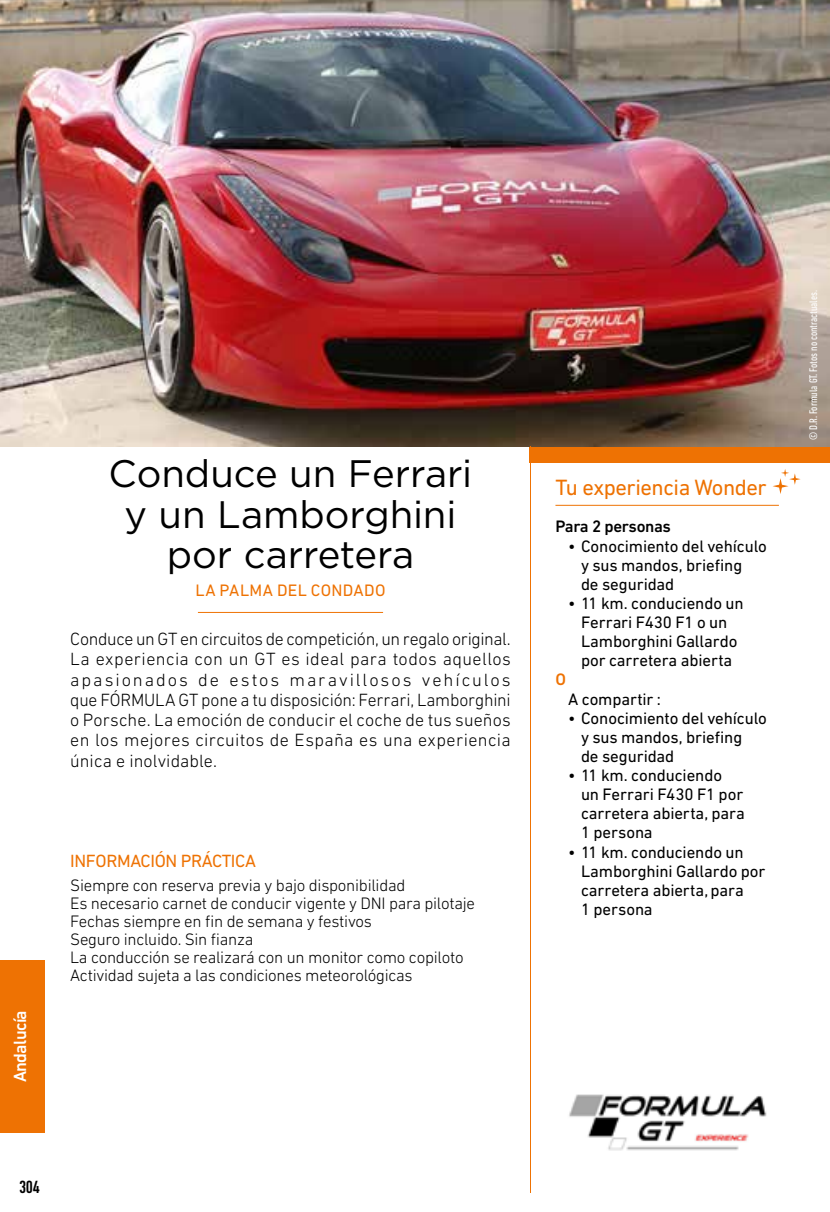
<style>
.page{position:relative;width:830px;height:1212px;background:#fff}
.page>*{position:absolute;margin:0;border:0;box-sizing:border-box;transform-origin:0 0}
.t1{font:38.25px/40.5px "Gotham";letter-spacing:-.005em;color:#000;text-align:center}
.t2{font:22.5px "DIN Next LT Pro";letter-spacing:-.02em;color:#ee7203}
.t3{font:300 18px/20.2px "DIN Next LT Pro";letter-spacing:.015em;color:#000;text-align:justify}
.t4{font:18px "DIN Next LT Pro";letter-spacing:-.02em;color:#ee7203}
.t5{font:500 18px "DIN Next LT Pro";letter-spacing:-.04em;color:#fff}
.t6{font:500 condensed 18px "DIN Next LT Pro";color:#000}
.t7{font:16.88px/19.1px "DIN Next LT Pro";letter-spacing:-.005em;color:#000}
.t8{font:300 16.88px/18px "DIN Next LT Pro";letter-spacing:-.015em;color:#000}
.t9{font:16.88px "DIN Next LT Pro";letter-spacing:.02em;color:#ee7203}
.t10{font:500 16.88px "DIN Next LT Pro";letter-spacing:-.02em;color:#000}
.t11{font:500 16.88px "DIN Next LT Pro";color:#ee7203}
.t12{font:condensed 11.25px "DIN Next LT Pro";color:#fff}
</style>
<div class="page">
<img style="left:0;top:0;width:829px;height:446px">
<div style="left:529px;top:446px;width:300px;height:16px;background:#ee7203"></div>
<div style="left:0;top:960px;width:45px;height:172px;background:#ee7203"></div>
<hr style="left:529px;top:446px;width:1px;height:747px;background:#ee7203">
<img style="left:569px;top:1094px;width:198px;height:57px">
<hr style="left:555px;top:505px;width:223px;height:1px;background:#ee7203">
<svg style="left:772px;top:469px;width:28px;height:25px"></svg>
<hr style="left:198px;top:612px;width:185px;height:1px;background:#ee7203">
<p class="t5" style="left:10px;top:1082px;width:74px;rotate:-90deg">Andalucía</p>
<h1 class="t1" style="left:109px;top:452px;width:365px">Conduce un Ferrari y un Lamborghini por carretera</h1>
<p class="t9" style="left:195px;top:580px;width:192px">LA PALMA DEL CONDADO</p>
<p class="t3" style="left:70px;top:628px;width:442px">Conduce un GT en circuitos de competición, un regalo original.<br>La experiencia con un GT es ideal para todos aquellos apasionados de estos maravillosos vehículos que FÓRMULA GT pone a tu disposición: Ferrari, Lamborghini o Porsche. La emoción de conducir el coche de tus sueños en los mejores circuitos de España es una experiencia única e inolvidable.</p>
<p class="t4" style="left:70px;top:850px;width:187px">INFORMACIÓN PRÁCTICA</p>
<p class="t8" style="left:70px;top:876px;width:406px">Siempre con reserva previa y bajo disponibilidad<br>Es necesario carnet de conducir vigente y DNI para pilotaje Fechas siempre en fin de semana y festivos<br>Seguro incluido. Sin fianza<br>La conducción se realizará con un monitor como copiloto Actividad sujeta a las condiciones meteorológicas</p>
<p class="t6" style="left:19px;top:1176px;width:22px">304</p>
<h2 class="t2" style="left:555px;top:475px;width:213px">Tu experiencia Wonder</h2>
<p class="t10" style="left:555px;top:517px;width:117px">Para 2 personas</p>
<p class="t7" style="left:580px;top:536px;width:187px;text-indent:-13px">• Conocimiento del vehículo y sus mandos, briefing<br>de seguridad</p>
<p class="t7" style="left:568px;top:593px;width:177px;text-align:center">• 11 km. conduciendo un<br>Ferrari F430 F1 o un<br>Lamborghini Gallardo por carretera abierta</p>
<p class="t11" style="left:555px;top:670px;width:12px">O</p>
<p class="t7" style="left:568px;top:689px;width:94px">A compartir :</p>
<p class="t7" style="left:580px;top:708px;width:187px;text-indent:-13px">• Conocimiento del vehículo y sus mandos, briefing<br>de seguridad</p>
<p class="t7" style="left:580px;top:765px;width:165px;text-indent:-13px">• 11 km. conduciendo<br>un Ferrari F430 F1 por carretera abierta, para<br>1 persona</p>
<p class="t7" style="left:580px;top:842px;width:186px;text-indent:-13px">• 11 km. conduciendo un<br>Lamborghini Gallardo por carretera abierta, para<br>1 persona</p>
<p class="t12" style="left:806px;top:440px;width:152px;rotate:-90deg">© D.R. Formula GT. Fotos no contractuales.</p>
</div>
